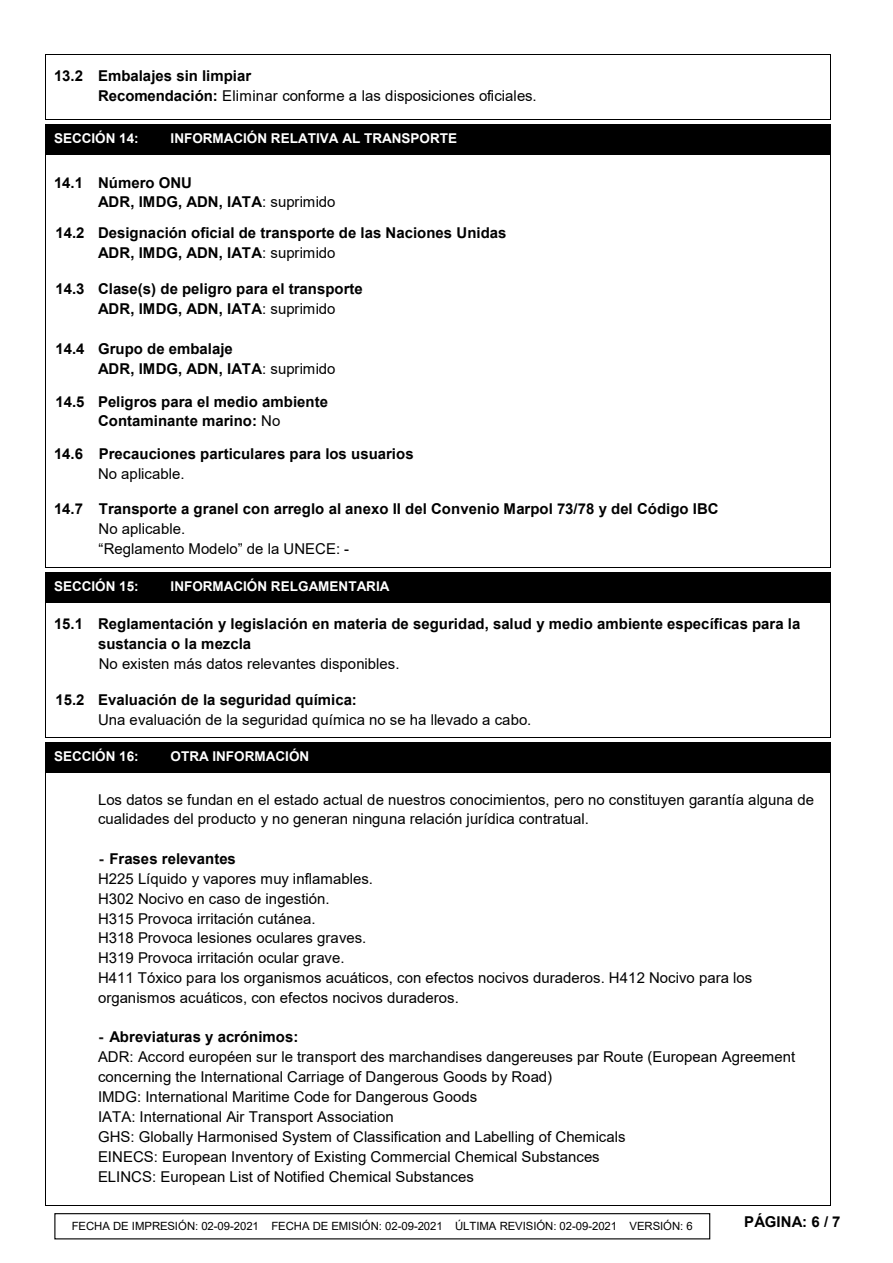
<style>
.page{position:relative;width:893px;height:1263px;background:#fff}
.page>*{position:absolute;margin:0;border:0;box-sizing:border-box;transform-origin:0 0}
.t1{font:15px/19.8px "Arial";color:#000}
.t2{font:700 15px/19.8px "Arial";color:#000}
.t3{font:700 13.5px "Arial";color:#fff}
.t4{font:11.4px "Arial";letter-spacing:-.01em;color:#000}
.s1{font-weight:700}
.s2{font-weight:400}
.s3{font-weight:700;color:#181717}
</style>
<div class="page">
<div style="left:54px;top:1213px;width:656px;height:26px;border:1px solid #000"></div>
<hr style="left:46px;top:54px;width:784px;height:1px;background:#000">
<hr style="left:46px;top:57px;width:1px;height:62px;background:#000">
<hr style="left:46px;top:119px;width:784px;height:1px;background:#000">
<hr style="left:830px;top:57px;width:1px;height:62px;background:#000">
<div style="left:46px;top:125px;width:116px;height:5px;background:#000"></div>
<div style="left:46px;top:130px;width:8px;height:18px;background:#000"></div>
<div style="left:154px;top:130px;width:8px;height:18px;background:#000"></div>
<div style="left:46px;top:148px;width:116px;height:6px;background:#000"></div>
<div style="left:54px;top:130px;width:100px;height:18px;background:#000"></div>
<div style="left:163px;top:125px;width:667px;height:5px;background:#000"></div>
<div style="left:163px;top:130px;width:8px;height:18px;background:#000"></div>
<div style="left:822px;top:130px;width:8px;height:18px;background:#000"></div>
<div style="left:163px;top:148px;width:667px;height:6px;background:#000"></div>
<div style="left:171px;top:130px;width:651px;height:18px;background:#000"></div>
<hr style="left:46px;top:124px;width:116px;height:1px;background:#000">
<hr style="left:163px;top:124px;width:667px;height:1px;background:#000">
<hr style="left:46px;top:154px;width:116px;height:1px;background:#000">
<svg style="left:162px;top:124px;width:1px;height:31px"></svg>
<hr style="left:163px;top:154px;width:667px;height:1px;background:#000">
<svg style="left:830px;top:119px;width:1px;height:38px"></svg>
<hr style="left:46px;top:157px;width:1px;height:63px;background:#000">
<hr style="left:830px;top:157px;width:1px;height:63px;background:#000">
<hr style="left:46px;top:222px;width:1px;height:46px;background:#000">
<hr style="left:830px;top:222px;width:1px;height:46px;background:#000">
<hr style="left:46px;top:270px;width:1px;height:63px;background:#000">
<hr style="left:830px;top:270px;width:1px;height:63px;background:#000">
<hr style="left:46px;top:335px;width:1px;height:51px;background:#000">
<hr style="left:830px;top:335px;width:1px;height:51px;background:#000">
<hr style="left:46px;top:389px;width:1px;height:49px;background:#000">
<hr style="left:830px;top:389px;width:1px;height:49px;background:#000">
<hr style="left:46px;top:441px;width:1px;height:51px;background:#000">
<hr style="left:830px;top:441px;width:1px;height:51px;background:#000">
<hr style="left:46px;top:494px;width:1px;height:73px;background:#000">
<hr style="left:46px;top:567px;width:784px;height:1px;background:#000">
<hr style="left:830px;top:494px;width:1px;height:73px;background:#000">
<div style="left:46px;top:573px;width:116px;height:6px;background:#000"></div>
<div style="left:46px;top:579px;width:8px;height:17px;background:#000"></div>
<div style="left:154px;top:579px;width:8px;height:17px;background:#000"></div>
<div style="left:46px;top:596px;width:116px;height:6px;background:#000"></div>
<div style="left:54px;top:579px;width:100px;height:17px;background:#000"></div>
<div style="left:163px;top:573px;width:667px;height:6px;background:#000"></div>
<div style="left:163px;top:579px;width:8px;height:17px;background:#000"></div>
<div style="left:822px;top:579px;width:8px;height:17px;background:#000"></div>
<div style="left:163px;top:596px;width:667px;height:6px;background:#000"></div>
<div style="left:171px;top:579px;width:651px;height:17px;background:#000"></div>
<hr style="left:46px;top:572px;width:116px;height:1px;background:#000">
<hr style="left:163px;top:572px;width:667px;height:1px;background:#000">
<hr style="left:46px;top:602px;width:116px;height:1px;background:#000">
<svg style="left:162px;top:572px;width:1px;height:31px"></svg>
<hr style="left:163px;top:602px;width:667px;height:1px;background:#000">
<svg style="left:830px;top:567px;width:1px;height:38px"></svg>
<hr style="left:46px;top:605px;width:1px;height:79px;background:#000">
<hr style="left:830px;top:605px;width:1px;height:79px;background:#000">
<hr style="left:46px;top:686px;width:1px;height:51px;background:#000">
<hr style="left:46px;top:737px;width:784px;height:1px;background:#000">
<hr style="left:830px;top:686px;width:1px;height:51px;background:#000">
<div style="left:46px;top:742px;width:116px;height:6px;background:#000"></div>
<div style="left:46px;top:748px;width:8px;height:18px;background:#000"></div>
<div style="left:154px;top:748px;width:8px;height:18px;background:#000"></div>
<div style="left:46px;top:766px;width:116px;height:6px;background:#000"></div>
<div style="left:54px;top:748px;width:100px;height:18px;background:#000"></div>
<div style="left:163px;top:742px;width:667px;height:6px;background:#000"></div>
<div style="left:163px;top:748px;width:8px;height:18px;background:#000"></div>
<div style="left:822px;top:748px;width:8px;height:18px;background:#000"></div>
<div style="left:163px;top:766px;width:667px;height:6px;background:#000"></div>
<div style="left:171px;top:748px;width:651px;height:18px;background:#000"></div>
<hr style="left:46px;top:772px;width:116px;height:1px;background:#000">
<svg style="left:162px;top:742px;width:1px;height:31px"></svg>
<hr style="left:163px;top:772px;width:667px;height:1px;background:#000">
<svg style="left:830px;top:737px;width:1px;height:38px"></svg>
<hr style="left:46px;top:775px;width:1px;height:430px;background:#000">
<hr style="left:46px;top:1205px;width:784px;height:1px;background:#000">
<hr style="left:830px;top:775px;width:1px;height:430px;background:#000">
<p class="t1" style="left:98px;top:66px;width:440px;text-indent:-44px"><span class="s1">13.2 Embalajes sin limpiar<br>Recomendación:</span> Eliminar conforme a las disposiciones oficiales.</p>
<p class="t3" style="left:54px;top:128px;width:86px">SECCIÓN 14:</p>
<p class="t3" style="left:171px;top:128px;width:288px">INFORMACIÓN RELATIVA AL TRANSPORTE</p>
<p class="t2" style="left:98px;top:173px;width:239px;text-indent:-44px">14.1 Número ONU<br>ADR, IMDG, ADN, IATA<span class="s2">: suprimido</span></p>
<p class="t2" style="left:98px;top:223px;width:410px;text-indent:-42px">14.2 Designación oficial de transporte de las Naciones Unidas<br>ADR, IMDG, ADN, IATA<span class="s2">: suprimido</span></p>
<p class="t2" style="left:98px;top:279px;width:266px;text-indent:-42px">14.3 Clase(s) de peligro para el transporte<br>ADR, IMDG, ADN, IATA<span class="s2">: suprimido</span></p>
<p class="t2" style="left:98px;top:339px;width:239px;text-indent:-42px">14.4 Grupo de embalaje<br>ADR, IMDG, ADN, IATA<span class="s2">: suprimido</span></p>
<p class="t2" style="left:56px;top:392px;width:274px;text-align:center">14.5 Peligros para el medio ambiente<br>Contaminante marino: <span class="s2">No</span></p>
<p class="t2" style="left:54px;top:444px;width:361px">14.6 Precauciones particulares para los usuarios</p>
<p class="t1" style="left:98px;top:464px;width:88px">No aplicable.</p>
<p class="t2" style="left:54px;top:499px;width:666px">14.7 Transporte a granel con arreglo al anexo II del Convenio Marpol 73/78 y del Código IBC</p>
<p class="t1" style="left:99px;top:519px;width:252px">No aplicable.<br>“Reglamento Modelo” de la UNECE: -</p>
<p class="t3" style="left:54px;top:577px;width:86px">SECCIÓN 15:</p>
<p class="t3" style="left:171px;top:577px;width:221px">INFORMACIÓN RELGAMENTARIA</p>
<p class="t2" style="left:98px;top:614px;width:704px;text-indent:-44px">15.1 Reglamentación y legislación en materia de seguridad, salud y medio ambiente específicas para la sustancia o la mezcla</p>
<p class="t1" style="left:99px;top:653px;width:302px">No existen más datos relevantes disponibles.</p>
<p class="t2" style="left:56px;top:690px;width:303px">15.2 Evaluación de la seguridad química:</p>
<p class="t1" style="left:98px;top:709px;width:435px">Una evaluación de la seguridad química no se ha llevado a cabo.</p>
<p class="t3" style="left:54px;top:746px;width:86px">SECCIÓN 16:</p>
<p class="t3" style="left:171px;top:746px;width:140px">OTRA INFORMACIÓN</p>
<p class="t1" style="left:98px;top:789px;width:717px">Los datos se fundan en el estado actual de nuestros conocimientos, pero no constituyen garantía alguna de cualidades del producto y no generan ninguna relación jurídica contratual.</p>
<p class="t1" style="left:98px;top:849px;width:656px"><span class="s3">-</span> <span class="s1">Frases relevantes<br></span>H225 Líquido y vapores muy inflamables.<br>H302 Nocivo en caso de ingestión.<br>H315 Provoca irritación cutánea.<br>H318 Provoca lesiones oculares graves.<br>H319 Provoca irritación ocular grave.<br>H411 Tóxico para los organismos acuáticos, con efectos nocivos duraderos. H412 Nocivo para los organismos acuáticos, con efectos nocivos duraderos.</p>
<p class="t1" style="left:98px;top:1027px;width:699px"><span class="s3">-</span> <span class="s1">Abreviaturas y acrónimos:<br></span>ADR: Accord européen sur le transport des marchandises dangereuses par Route (European Agreement concerning the International Carriage of Dangerous Goods by Road)<br>IMDG: International Maritime Code for Dangerous Goods<br>IATA: International Air Transport Association<br>GHS: Globally Harmonised System of Classification and Labelling of Chemicals<br>EINECS: European Inventory of Existing Commercial Chemical Substances<br>ELINCS: European List of Notified Chemical Substances</p>
<p class="t4" style="left:72px;top:1218px;width:623px">FECHA DE IMPRESIÓN: 02-09-2021 FECHA DE EMISIÓN: 02-09-2021 ÚLTIMA REVISIÓN: 02-09-2021 VERSIÓN: 6</p>
<p class="t2" style="left:744px;top:1212px;width:98px">PÁGINA: 6 / 7</p>
</div>
